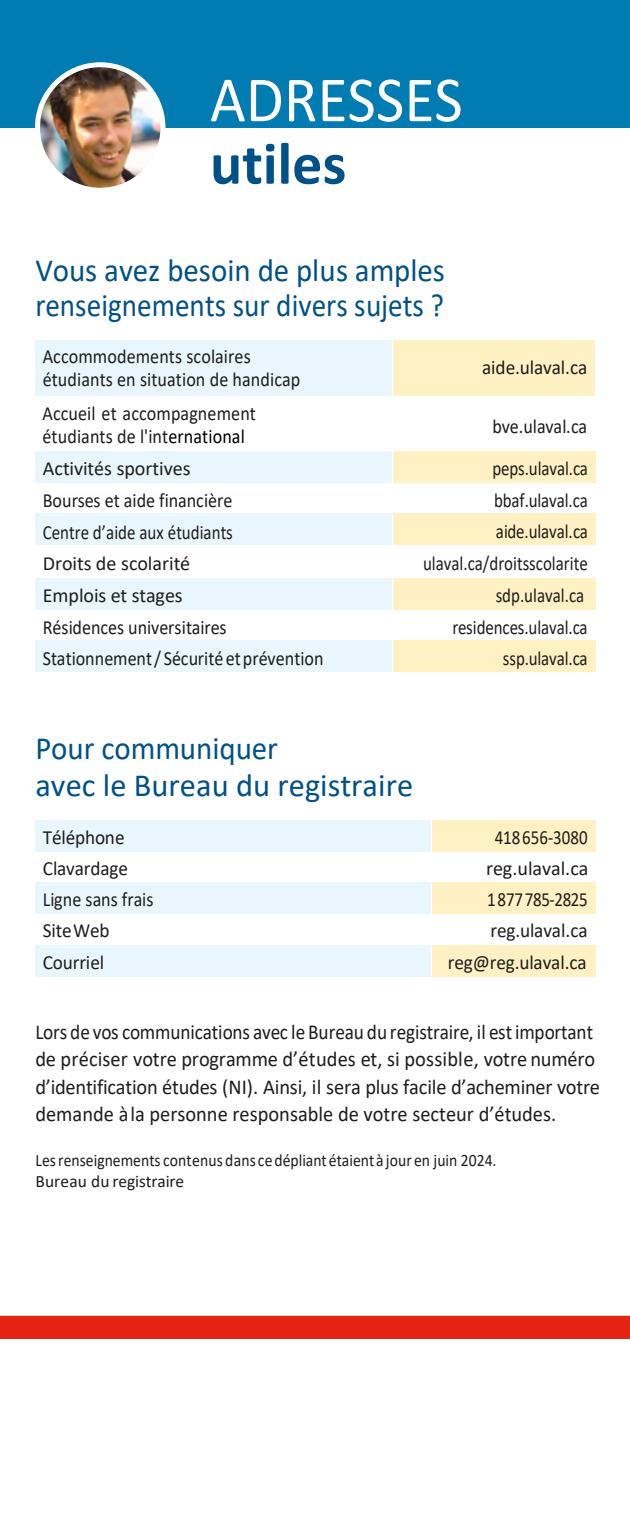
<style>
.page{position:relative;width:630px;height:1530px;background:#fff}
.page>*{position:absolute;margin:0;border:0;box-sizing:border-box;transform-origin:0 0}
.t1{font:65px "Calibri";color:#fff;scale:.95 1}
.t2{font:700 60px "Calibri";color:#005187}
.t3{font:32.5px/35px "Calibri";color:#005187;scale:.96 1}
.t4{font:21.25px/27.5px "Calibri";letter-spacing:-.005em;color:#1d1d1b;scale:.91 1}
.t5{font:20px/31.8px "Calibri";color:#1d1d1b}
.t6{font:20px/31.8px "Calibri";color:#1d1d1b;text-align:justify;scale:.84 1}
.t7{font:20px/23.8px "Calibri";color:#1d1d1b;scale:.9 1}
.t8{font:20px "Calibri";color:#1d1d1b;scale:.96 1}
.t9{font:17.5px/21px "Calibri";color:#1d1d1b;scale:.9 1}
.s1{color:#000}
</style>
<div class="page">
<div style="left:431px;top:945px;width:164px;height:31px;background:#fff1c4"></div>
<div style="left:431px;top:882px;width:164px;height:32px;background:#fff1c4"></div>
<div style="left:431px;top:820px;width:164px;height:31px;background:#fff1c4"></div>
<div style="left:393px;top:641px;width:202px;height:31px;background:#fff1c4"></div>
<div style="left:393px;top:578px;width:202px;height:31px;background:#fff1c4"></div>
<div style="left:393px;top:514px;width:202px;height:31px;background:#fff1c4"></div>
<div style="left:393px;top:451px;width:202px;height:31px;background:#fff1c4"></div>
<div style="left:393px;top:341px;width:202px;height:55px;background:#fff1c4"></div>
<div style="left:0;top:0;width:630px;height:128px;background:#007cb3"></div>
<img style="left:37px;top:65px;width:126px;height:125px;border-radius:63px">
<div style="left:35px;top:62px;width:130px;height:131px;border:5px solid #fff;border-radius:50%"></div>
<div style="left:0;top:1315px;width:630px;height:24px;background:#e42313"></div>
<hr style="left:0;top:1314px;width:630px;height:2px;background:#fff">
<div style="left:35px;top:341px;width:358px;height:55px;background:#eaf6fe"></div>
<hr style="left:392px;top:341px;width:1px;height:55px;background:#fff">
<div style="left:35px;top:451px;width:358px;height:31px;background:#eaf6fe"></div>
<hr style="left:392px;top:451px;width:1px;height:31px;background:#fff">
<div style="left:35px;top:514px;width:358px;height:31px;background:#eaf6fe"></div>
<hr style="left:392px;top:514px;width:1px;height:31px;background:#fff">
<div style="left:35px;top:578px;width:358px;height:31px;background:#eaf6fe"></div>
<hr style="left:392px;top:578px;width:1px;height:32px;background:#fff">
<div style="left:35px;top:641px;width:358px;height:31px;background:#eaf6fe"></div>
<hr style="left:392px;top:641px;width:1px;height:31px;background:#fff">
<div style="left:35px;top:820px;width:396px;height:31px;background:#eaf6fe"></div>
<hr style="left:431px;top:820px;width:1px;height:31px;background:#fff">
<div style="left:35px;top:882px;width:396px;height:32px;background:#eaf6fe"></div>
<hr style="left:431px;top:882px;width:1px;height:32px;background:#fff">
<div style="left:35px;top:945px;width:396px;height:31px;background:#eaf6fe"></div>
<hr style="left:431px;top:945px;width:1px;height:31px;background:#fff">
<h1 class="t1" style="left:210px;top:55px;width:268px">ADRESSES</h1>
<h2 class="t2" style="left:210px;top:121px;width:138px">utiles</h2>
<h3 class="t3" style="left:35px;top:252px;width:428px">Vous avez besoin de plus amples renseignements sur divers sujets ?</h3>
<p class="t7" style="left:43px;top:344px;width:288px">Accommodements scolaires étudiants en situation de handicap</p>
<p class="t8" style="left:482px;top:354px;width:111px">aide.ulaval.ca</p>
<p class="t7" style="left:43px;top:401px;width:239px">Accueil et accompagnement étudiants de l'int<span class="s1">ernational</span></p>
<p class="t7" style="left:492px;top:414px;width:107px">bve.ulaval.ca</p>
<p class="t5" style="left:43px;top:452px;width:282px">Activités sportives<br>Bourses et aide financière<br>Centre d’aide aux étudiants<br>Droits de scolarité<br>Emplois et stages<br>Résidences universitaires<br>Stationnement / Sécurité et prévention</p>
<p class="t6" style="left:493px;top:452px;width:115px">peps.ulaval.ca bbaf.ulaval.ca aide.ulaval.ca</p>
<p class="t6" style="left:423px;top:547px;width:198px">ulaval.ca/droitsscolarite</p>
<p class="t6" style="left:496px;top:579px;width:107px">sdp.ulaval.ca</p>
<p class="t6" style="left:452px;top:611px;width:163px;text-align:right">residences.ulaval.ca ssp.ulaval.ca</p>
<h3 class="t3" style="left:35px;top:728px;width:395px;line-height:37.5px">Pour communiquer<br>avec le Bureau du registraire</h3>
<p class="t8" style="left:43px;top:823px;width:87px">Téléphone</p>
<p class="t6" style="left:495px;top:821px;width:112px">418656-3080</p>
<p class="t8" style="left:43px;top:854px;width:90px">Clavardage</p>
<p class="t5" style="left:486px;top:852px;width:104px">reg.ulaval.ca</p>
<p class="t7" style="left:43px;top:887px;width:124px">Ligne sans frais</p>
<p class="t6" style="left:487px;top:883px;width:121px">1 877785-2825</p>
<p class="t8" style="left:43px;top:917px;width:71px">SiteWeb</p>
<p class="t8" style="left:490px;top:917px;width:103px">reg.ulaval.ca</p>
<p class="t8" style="left:43px;top:948px;width:65px">Courriel</p>
<p class="t8" style="left:448px;top:948px;width:146px">reg@reg.ulaval.ca</p>
<p class="t4" style="left:35px;top:1017px;width:622px">Lors de vos communications avec le Bureau du registraire, il est important de préciser votre programme d’études et, si possible, votre numéro d’identification études (NI). Ainsi, il sera plus facile d’acheminer votre demande à la personne responsable de votre secteur d’études.</p>
<p class="t9" style="left:35px;top:1149px;width:514px">Lesrenseignements contenus dans cedépliant étaient à jour en juin 2024.<br>Bureau du registraire</p>
</div>
